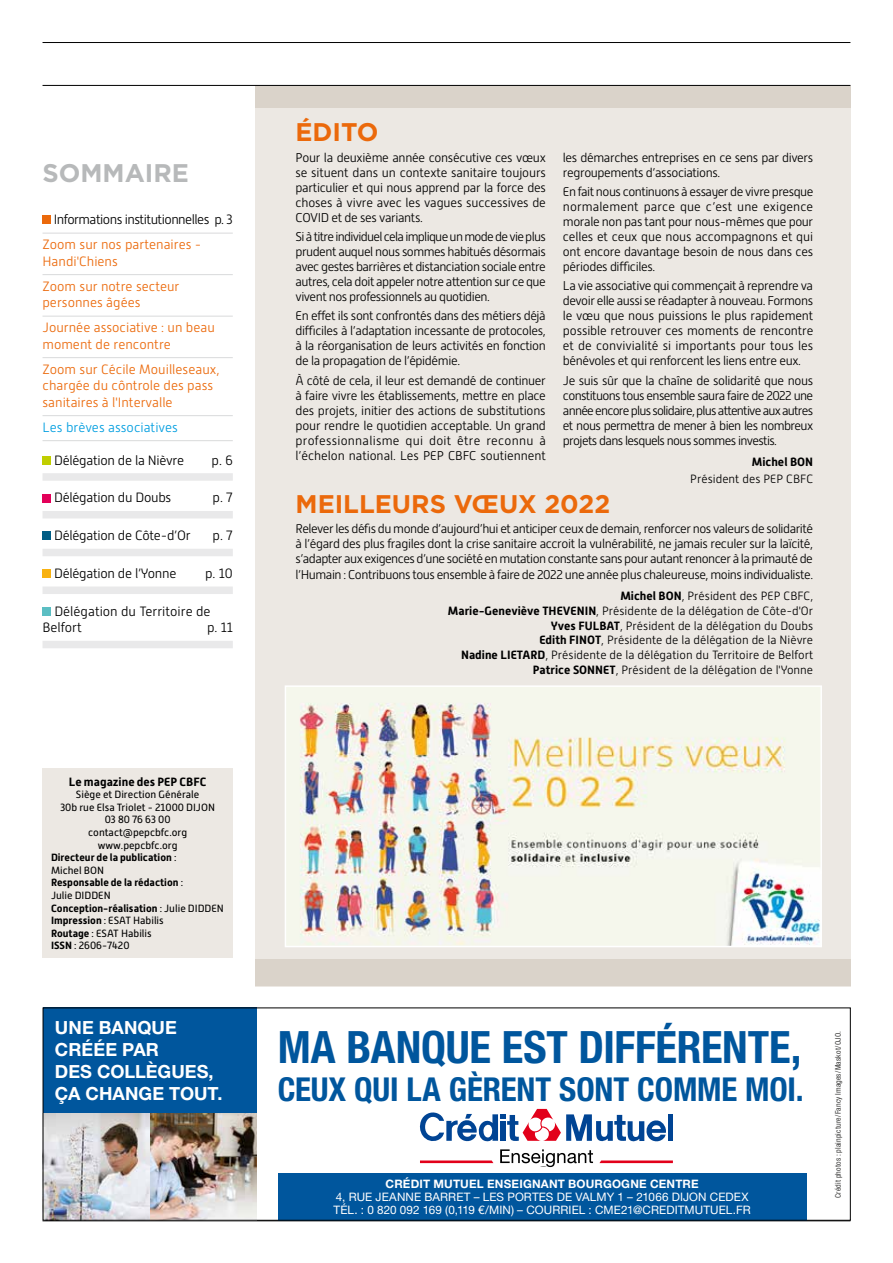
<style>
.page{position:relative;width:893px;height:1263px;background:#fff}
.page>*{position:absolute;margin:0;border:0;box-sizing:border-box;transform-origin:0 0}
.t1{font:700 condensed 44.7px "Helvetica Neue";letter-spacing:-.005em;color:#00569d}
.t2{font:700 condensed 33px "Helvetica Neue";letter-spacing:-.005em;color:#00569d}
.t3{font:700 25.5px "Gotham";color:#eb690b}
.t4{font:700 25.5px "Gotham";color:#b7b9ba}
.t5{font:700 18.15px/22px "Helvetica Neue";color:#fff}
.t6{font:300 13.5px/16.5px "Alwyn New";color:#eb690b}
.t7{font:300 13.5px "Alwyn New";letter-spacing:-.02em;color:#000}
.t8{font:300 13.5px "Alwyn New";letter-spacing:-.04em;color:#000}
.t9{font:300 13.5px/16.5px "Alwyn New";color:#000}
.t10{font:300 13.5px "Alwyn New";color:#009ee0}
.t11{font:300 12.75px/15px "Alwyn New";letter-spacing:-.03em;color:#000;text-align:justify}
.t12{font:300 12px/14.7px "Alwyn New";color:#000;text-align:right}
.t13{font:700 12px "Alwyn New";color:#000}
.t14{font:11.7px/12.9px "Helvetica Neue LT Std";letter-spacing:.01em;color:#fff}
.t15{font:700 11.7px "Helvetica Neue LT Std";letter-spacing:.015em;color:#fff}
.t16{font:10.5px "Alwyn New";color:#000}
.t17{font:700 10.5px "Alwyn New";color:#000}
.t18{font:condensed 7.8px "Helvetica Neue";letter-spacing:.02em;color:#3c3c3b}
.s1{font-weight:400}
.s2{font-weight:700}
</style>
<div class="page">
<hr style="left:43px;top:1220px;width:807px;height:1px;background:#000">
<div style="left:255px;top:85px;width:595px;height:901px;background:#ece8e3"></div>
<div style="left:255px;top:86px;width:595px;height:21px;background:#dad3ca"></div>
<div style="left:43px;top:768px;width:190px;height:190px;background:#ece8e3"></div>
<hr style="left:43px;top:233px;width:190px;height:1px;background:#d9dadb">
<hr style="left:43px;top:274px;width:190px;height:1px;background:#d9dadb">
<hr style="left:43px;top:316px;width:190px;height:1px;background:#d9dadb">
<hr style="left:43px;top:357px;width:190px;height:1px;background:#d9dadb">
<hr style="left:43px;top:415px;width:190px;height:1px;background:#d9dadb">
<hr style="left:43px;top:440px;width:190px;height:1px;background:#d9dadb">
<div style="left:43px;top:216px;width:8px;height:8px;background:#eb690b"></div>
<div style="left:43px;top:473px;width:190px;height:8px;background:#e9e9ea"></div>
<div style="left:43px;top:511px;width:190px;height:7px;background:#e9e9ea"></div>
<div style="left:43px;top:549px;width:190px;height:7px;background:#e9e9ea"></div>
<div style="left:43px;top:586px;width:190px;height:8px;background:#e9e9ea"></div>
<div style="left:43px;top:641px;width:190px;height:7px;background:#e9e9ea"></div>
<div style="left:43px;top:456px;width:8px;height:9px;background:#c0ce00"></div>
<div style="left:43px;top:494px;width:8px;height:8px;background:#e30059"></div>
<div style="left:43px;top:532px;width:8px;height:8px;background:#005d85"></div>
<div style="left:43px;top:569px;width:8px;height:9px;background:#f8b212"></div>
<div style="left:43px;top:607px;width:8px;height:9px;background:#5bbec3"></div>
<div style="left:255px;top:960px;width:595px;height:26px;background:#dad3ca"></div>
<div style="left:43px;top:1007px;width:213px;height:213px;background:#00569d"></div>
<img style="left:45px;top:1114px;width:211px;height:104px">
<div style="left:278px;top:1173px;width:529px;height:47px;background:#00569d"></div>
<svg style="left:419px;top:1109px;width:254px;height:58px"></svg>
<img style="left:288px;top:688px;width:531px;height:256px">
<div style="left:285px;top:685px;width:537px;height:262px;border:2px solid #fff"></div>
<hr style="left:43px;top:42px;width:807px;height:1px;background:#000">
<hr style="left:43px;top:85px;width:807px;height:1px;background:#000">
<h3 class="t4" style="left:43px;top:156px;width:148px">SOMMAIRE</h3>
<p class="t8" style="left:54px;top:212px;width:180px">Informations institutionnelles p. 3</p>
<p class="t6" style="left:43px;top:236px;width:161px">Zoom sur nos partenaires -<br>Handi'Chiens</p>
<p class="t6" style="left:43px;top:278px;width:138px">Zoom sur notre secteur personnes âgées</p>
<p class="t6" style="left:43px;top:319px;width:174px">Journée associative : un beau moment de rencontre</p>
<p class="t6" style="left:43px;top:361px;width:179px">Zoom sur Cécile Mouilleseaux, chargée du côntrole des pass sanitaires à l'Intervalle</p>
<p class="t10" style="left:43px;top:420px;width:137px">Les brèves associatives</p>
<p class="t7" style="left:54px;top:453px;width:132px">Délégation de la Nièvre</p>
<p class="t7" style="left:212px;top:453px;width:23px">p. 6</p>
<p class="t7" style="left:54px;top:490px;width:119px">Délégation du Doubs</p>
<p class="t7" style="left:213px;top:490px;width:22px">p. 7</p>
<p class="t7" style="left:54px;top:528px;width:138px">Délégation de Côte-d’Or</p>
<p class="t7" style="left:213px;top:528px;width:22px">p. 7</p>
<p class="t7" style="left:54px;top:566px;width:124px">Délégation de l’Yonne</p>
<p class="t7" style="left:205px;top:566px;width:29px">p. 10</p>
<p class="t9" style="left:43px;top:603px;width:170px;text-indent:12px">Délégation du Territoire de<br>Belfort</p>
<p class="t7" style="left:207px;top:620px;width:27px">p. 11</p>
<p class="t13" style="left:69px;top:774px;width:139px">Le magazine des PEP CBFC</p>
<p class="t16" style="left:76px;top:789px;width:125px">Siège et Direction Générale</p>
<p class="t16" style="left:60px;top:801px;width:156px">30b rue Elsa Triolet - 21000 DIJON</p>
<p class="t16" style="left:105px;top:814px;width:67px">03 80 76 63 00</p>
<p class="t16" style="left:88px;top:826px;width:100px">contact@pepcbfc.org</p>
<p class="t16" style="left:98px;top:839px;width:81px">www.pepcbfc.org</p>
<p class="t17" style="left:51px;top:851px;width:127px">Directeur de la publication <span class="s1">:</span></p>
<p class="t16" style="left:51px;top:864px;width:54px">Michel BON</p>
<p class="t17" style="left:51px;top:877px;width:134px">Responsable de la rédaction <span class="s1">:</span></p>
<p class="t16" style="left:51px;top:889px;width:61px">Julie DIDDEN</p>
<p class="t17" style="left:51px;top:902px;width:174px">Conception-réalisation <span class="s1">: Julie DIDDEN</span></p>
<p class="t16" style="left:51px;top:915px;width:114px"><span class="s2">Impression</span> : ESAT Habilis</p>
<p class="t16" style="left:51px;top:927px;width:102px"><span class="s2">Routage</span> : ESAT Habilis</p>
<p class="t16" style="left:51px;top:940px;width:80px"><span class="s2">ISSN</span> : 2606-7420</p>
<h3 class="t3" style="left:296px;top:115px;width:85px">ÉDITO</h3>
<p class="t11" style="left:296px;top:150px;width:252px">Pour la deuxième année consécutive ces vœux se situent dans un contexte sanitaire toujours particulier et qui nous apprend par la force des choses à vivre avec les vagues successives de COVID et de ses variants.</p>
<p class="t11" style="left:296px;top:229px;width:252px">Si à titre individuel cela implique un mode de vie plus prudent auquel nous sommes habitués désormais avec gestes barrières et distanciation sociale entre autres, cela doit appeler notre attention sur ce que vivent nos professionnels au quotidien.</p>
<p class="t11" style="left:296px;top:309px;width:252px">En effet ils sont confrontés dans des métiers déjà difficiles à l’adaptation incessante de protocoles, à la réorganisation de leurs activités en fonction de la propagation de l’épidémie.</p>
<p class="t11" style="left:296px;top:373px;width:252px">À côté de cela, il leur est demandé de continuer à faire vivre les établissements, mettre en place des projets, initier des actions de substitutions pour rendre le quotidien acceptable. Un grand professionnalisme qui doit être reconnu à l’échelon national. Les PEP CBFC soutiennent</p>
<p class="t11" style="left:563px;top:150px;width:252px">les démarches entreprises en ce sens par divers regroupements d’associations.</p>
<p class="t11" style="left:563px;top:184px;width:252px">En fait nous continuons à essayer de vivre presque normalement parce que c’est une exigence morale non pas tant pour nous-mêmes que pour celles et ceux que nous accompagnons et qui ont encore davantage besoin de nous dans ces périodes difficiles.</p>
<p class="t11" style="left:563px;top:279px;width:252px">La vie associative qui commençait à reprendre va devoir elle aussi se réadapter à nouveau. Formons le vœu que nous puissions le plus rapidement possible retrouver ces moments de rencontre et de convivialité si importants pour tous les bénévoles et qui renforcent les liens entre eux.</p>
<p class="t11" style="left:563px;top:373px;width:252px">Je suis sûr que la chaîne de solidarité que nous constituons tous ensemble saura faire de 2022 une année encore plus solidaire, plus attentive aux autres et nous permettra de mener à bien les nombreux projets dans lesquels nous sommes investis.</p>
<p class="t13" style="left:752px;top:454px;width:63px">Michel BON</p>
<p class="t12" style="left:690px;top:472px;width:124px">Président des PEP CBFC</p>
<h3 class="t3" style="left:296px;top:487px;width:316px">MEILLEURS VŒUX 2022</h3>
<p class="t11" style="left:296px;top:521px;width:519px">Relever les défis du monde d’aujourd’hui et anticiper ceux de demain, renforcer nos valeurs de solidarité à l’égard des plus fragiles dont la crise sanitaire accroit la vulnérabilité, ne jamais reculer sur la laïcité, s’adapter aux exigences d’une société en mutation constante sans pour autant renoncer à la primauté de</p>
<p class="t11" style="left:296px;top:567px;width:519px">l’Humain : Contribuons tous ensemble à faire de 2022 une année plus chaleureuse, moins individualiste.</p>
<p class="t12" style="left:448px;top:588px;width:367px"><span class="s2">Michel BON</span>, Président des PEP CBFC,<br><span class="s2">Marie-Geneviève THEVENIN</span>, Présidente de la délégation de Côte-d'Or <span class="s2">Yves FULBAT</span>, Président de la délégation du Doubs<br><span class="s2">Edith FINOT</span>, Présidente de la délégation de la Nièvre<br><span class="s2">Nadine LIETARD</span>, Présidente de la délégation du Territoire de Belfort <span class="s2">Patrice SONNET</span>, Président de la délégation de l'Yonne</p>
<h3 class="t5" style="left:55px;top:1016px;width:169px">UNE BANQUE<br>CRÉÉE PAR<br>DES COLLÈGUES,<br>ÇA CHANGE TOUT.</h3>
<p class="t18" style="left:833px;top:1198px;width:168px;rotate:-90deg">Crédit photos : plainpicture/Fancy Images/Maskot/OJO.</p>
<h1 class="t1" style="left:278px;top:1020px;width:525px">MA BANQUE EST DIFFÉRENTE,</h1>
<h2 class="t2" style="left:278px;top:1069px;width:527px">CEUX QUI LA GÈRENT SONT COMME MOI.</h2>
<p class="t15" style="left:386px;top:1177px;width:315px">CRÉDIT MUTUEL ENSEIGNANT BOURGOGNE CENTRE</p>
<p class="t14" style="left:334px;top:1190px;width:418px">4, RUE JEANNE BARRET – LES PORTES DE VALMY 1 – 21066 DIJON CEDEX<br>TÉL. : 0 820 092 169 (0,119 €/MIN) – COURRIEL : CME21@CREDITMUTUEL.FR</p>
</div>
